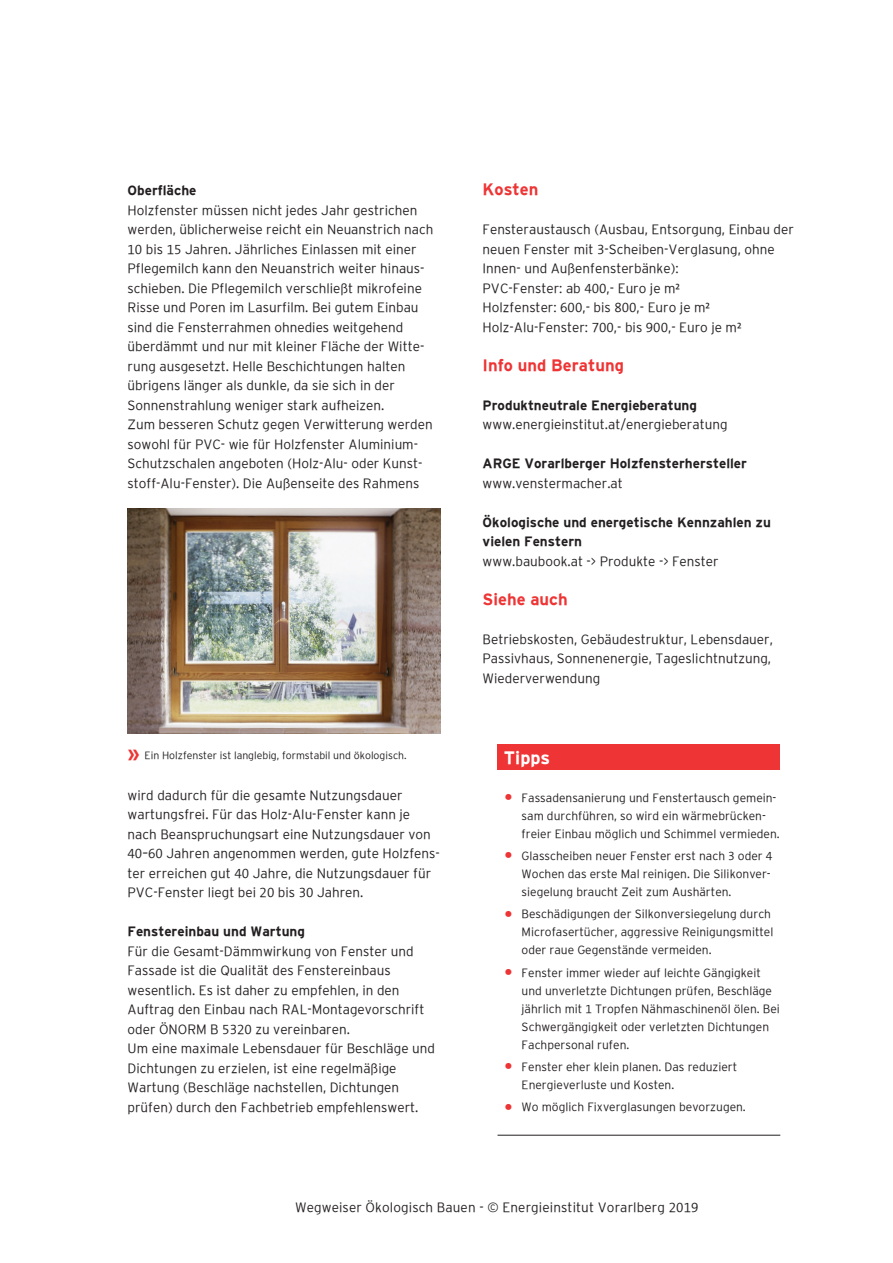
<style>
.page{position:relative;width:893px;height:1263px;background:#fff}
.page>*{position:absolute;margin:0;border:0;box-sizing:border-box;transform-origin:0 0}
.t1{font:700 18px "Energieinstitut";color:#fff}
.t2{font:700 16.5px "Energieinstitut";color:#ee3434}
.t3{font:300 13.5px/19.5px "Energieinstitut";color:#231f20}
.t4{font:700 13.5px/19.5px "Energieinstitut";color:#231f20}
.t5{font:300 12px/18px "Energieinstitut";color:#231f20}
.t6{font:300 10.5px "Energieinstitut";color:#231f20}
.s1{font-weight:700;font-size:19.5px;color:#ee3434}
.s2{font-weight:700;font-size:16.5px;color:#ee3434}
</style>
<div class="page">
<img style="left:128px;top:508px;width:312px;height:225px">
<div style="left:497px;top:744px;width:283px;height:25px;background:#ee3434"></div>
<hr style="left:497px;top:1135px;width:283px;height:1px;background:#231f20">
<p class="t4" style="left:128px;top:181px;width:70px">Oberfläche</p>
<p class="t3" style="left:128px;top:201px;width:307px">Holzfenster müssen nicht jedes Jahr gestrichen werden, üblicherweise reicht ein Neuanstrich nach 10 bis 15 Jahren. Jährliches Einlassen mit einer Pflegemilch kann den Neuanstrich weiter hinaus&shy;schieben. Die Pflegemilch verschließt mikrofeine Risse und Poren im Lasurfilm. Bei gutem Einbau sind die Fensterrahmen ohnedies weitgehend überdämmt und nur mit kleiner Fläche der Witte&shy;rung ausgesetzt. Helle Beschichtungen halten übrigens länger als dunkle, da sie sich in der Sonnenstrahlung weniger stark aufheizen.<br>Zum besseren Schutz gegen Verwitterung werden sowohl für PVC- wie für Holzfenster Aluminium-Schutzschalen angeboten (Holz-Alu- oder Kunst&shy;stoff-Alu-Fenster). Die Außenseite des Rahmens</p>
<p class="t6" style="left:128px;top:749px;width:281px"><span class="s1">»</span> Ein Holzfenster ist langlebig, formstabil und ökologisch.</p>
<p class="t3" style="left:128px;top:785px;width:314px">wird dadurch für die gesamte Nutzungsdauer wartungsfrei. Für das Holz-Alu-Fenster kann je nach Beanspruchungsart eine Nutzungsdauer von 40–60 Jahren angenommen werden, gute Holzfens&shy;ter erreichen gut 40 Jahre, die Nutzungsdauer für PVC-Fenster liegt bei 20 bis 30 Jahren.</p>
<p class="t4" style="left:128px;top:922px;width:179px">Fenstereinbau und Wartung</p>
<p class="t3" style="left:128px;top:941px;width:309px">Für die Gesamt-Dämmwirkung von Fenster und Fassade ist die Qualität des Fenstereinbaus wesentlich. Es ist daher zu empfehlen, in den Auftrag den Einbau nach RAL-Montagevorschrift oder ÖNORM B 5320 zu vereinbaren.<br>Um eine maximale Lebensdauer für Beschläge und Dichtungen zu erzielen, ist eine regelmäßige Wartung (Beschläge nachstellen, Dichtungen prüfen) durch den Fachbetrieb empfehlenswert.</p>
<p class="t2" style="left:483px;top:180px;width:57px">Kosten</p>
<p class="t3" style="left:483px;top:220px;width:313px">Fensteraustausch (Ausbau, Entsorgung, Einbau der neuen Fenster mit 3-Scheiben-Verglasung, ohne Innen- und Außenfensterbänke):<br>PVC-Fenster: ab 400,- Euro je m²<br>Holzfenster: 600,- bis 800,- Euro je m²<br>Holz-Alu-Fenster: 700,- bis 900,- Euro je m²</p>
<p class="t2" style="left:483px;top:356px;width:143px">Info und Beratung</p>
<p class="t4" style="left:483px;top:396px;width:216px">Produktneutrale Energieberatung</p>
<p class="t3" style="left:483px;top:415px;width:246px">www.energieinstitut.at/energieberatung</p>
<p class="t4" style="left:483px;top:454px;width:266px">ARGE Vorarlberger Holzfensterhersteller</p>
<p class="t3" style="left:483px;top:474px;width:142px">www.venstermacher.at</p>
<p class="t4" style="left:483px;top:513px;width:290px">Ökologische und energetische Kennzahlen zu vielen Fenstern</p>
<p class="t3" style="left:483px;top:552px;width:237px">www.baubook.at -&gt; Produkte -&gt; Fenster</p>
<p class="t2" style="left:483px;top:590px;width:87px">Siehe auch</p>
<p class="t3" style="left:483px;top:630px;width:292px">Betriebskosten, Gebäudestruktur, Lebensdauer,<br>Passivhaus, Sonnenenergie, Tageslichtnutzung,<br>Wiederverwendung</p>
<h1 class="t1" style="left:504px;top:747px;width:48px">Tipps</h1>
<p class="t5" style="left:522px;top:789px;width:260px;text-indent:-17px"><span class="s2">•</span> Fassadensanierung und Fenstertausch gemein&shy;sam durchführen, so wird ein wärmebrücken&shy;freier Einbau möglich und Schimmel vermieden.</p>
<p class="t5" style="left:522px;top:847px;width:252px;text-indent:-17px"><span class="s2">•</span> Glasscheiben neuer Fenster erst nach 3 oder 4<br>Wochen das erste Mal reinigen. Die Silikonver&shy;siegelung braucht Zeit zum Aushärten.</p>
<p class="t5" style="left:522px;top:905px;width:253px;text-indent:-17px"><span class="s2">•</span> Beschädigungen der Silkonversiegelung durch<br>Microfasertücher, aggressive Reinigungsmittel oder raue Gegenstände vermeiden.</p>
<p class="t5" style="left:522px;top:963px;width:260px;text-indent:-17px"><span class="s2">•</span> Fenster immer wieder auf leichte Gängigkeit und unverletzte Dichtungen prüfen, Beschläge jährlich mit 1 Tropfen Nähmaschinenöl ölen. Bei Schwergängigkeit oder verletzten Dichtungen Fachpersonal rufen.</p>
<p class="t5" style="left:522px;top:1058px;width:217px;text-indent:-17px"><span class="s2">•</span> Fenster eher klein planen. Das reduziert<br>Energieverluste und Kosten.</p>
<p class="t5" style="left:505px;top:1098px;width:243px"><span class="s2">•</span> Wo möglich Fixverglasungen bevorzugen.</p>
<p class="t3" style="left:295px;top:1197px;width:405px">Wegweiser Ökologisch Bauen - © Energieinstitut Vorarlberg 2019</p>
</div>
